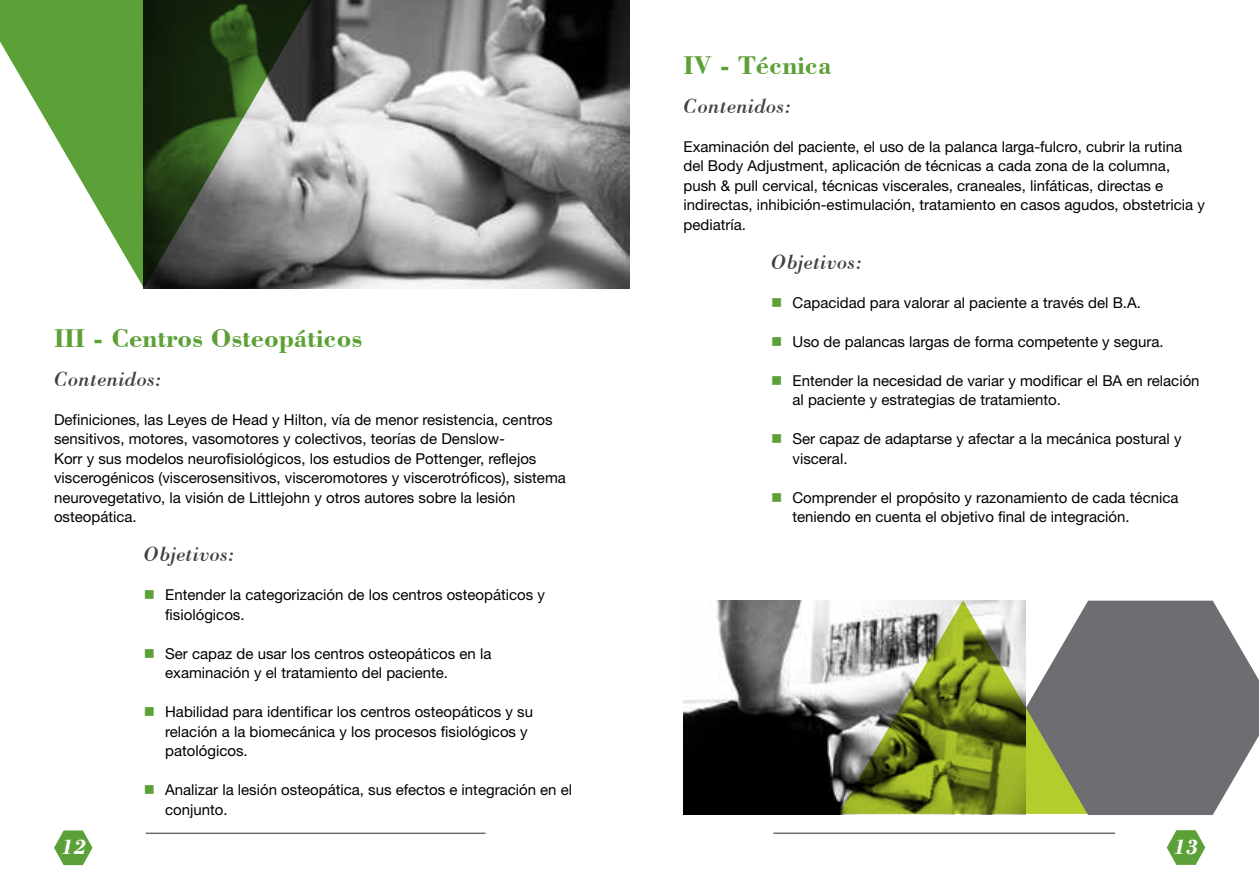
<style>
.page{position:relative;width:1259px;height:893px;background:#fff}
.page>*{position:absolute;margin:0;border:0;box-sizing:border-box;transform-origin:0 0}
.t1{font:700 27px "Bodoni BT";color:#5ca038}
.t2{font:italic 21px "Bodoni BT";color:#414042}
.t3{font:italic 700 21px "Bodoni";color:#fff}
.t4{font:15px/19.5px "Helvetica Neue";color:#000}
</style>
<div class="page">
<hr style="left:146px;top:833px;width:339px;height:1px;background:#6d6e71">
<hr style="left:773px;top:832px;width:342px;height:2px;background:#6d6e71">
<svg style="left:54px;top:830px;width:38px;height:35px"></svg>
<svg style="left:1166px;top:830px;width:39px;height:35px"></svg>
<img style="left:321px;top:0;width:308px;height:288px">
<img style="left:683px;top:600px;width:155px;height:214px">
<svg style="left:0;top:0;width:321px;height:288px"></svg>
<svg style="left:838px;top:600px;width:188px;height:214px;background:#8c955b"></svg>
<svg style="left:1025px;top:601px;width:234px;height:214px;background:#85877f"></svg>
<h1 class="t1" style="left:54px;top:321px;width:309px">III - Centros Osteopáticos</h1>
<h2 class="t2" style="left:54px;top:365px;width:109px">Contenidos:</h2>
<p class="t4" style="left:54px;top:409px;width:513px">Definiciones, las Leyes de Head y Hilton, vía de menor resistencia, centros sensitivos, motores, vasomotores y colectivos, teorías de Denslow-<br>Korr y sus modelos neurofisiológicos, los estudios de Pottenger, reflejos viscerogénicos (viscerosensitivos, visceromotores y viscerotróficos), sistema neurovegetativo, la visión de Littlejohn y otros autores sobre la lesión osteopática.</p>
<h2 class="t2" style="left:144px;top:541px;width:92px">Objetivos:</h2>
<p class="t4" style="left:165px;top:585px;width:381px">Entender la categorización de los centros osteopáticos y fisiológicos.</p>
<p class="t4" style="left:165px;top:643px;width:328px">Ser capaz de usar los centros osteopáticos en la examinación y el tratamiento del paciente.</p>
<p class="t4" style="left:165px;top:702px;width:369px">Habilidad para identificar los centros osteopáticos y su relación a la biomecánica y los procesos fisiológicos y patológicos.</p>
<p class="t4" style="left:165px;top:780px;width:408px">Analizar la lesión osteopática, sus efectos e integración en el conjunto.</p>
<h1 class="t1" style="left:683px;top:48px;width:149px">IV - Técnica</h1>
<h2 class="t2" style="left:683px;top:92px;width:109px">Contenidos:</h2>
<p class="t4" style="left:683px;top:136px;width:523px">Examinación del paciente, el uso de la palanca larga-fulcro, cubrir la rutina del Body Adjustment, aplicación de técnicas a cada zona de la columna, push &amp; pull cervical, técnicas viscerales, craneales, linfáticas, directas e indirectas, inhibición-estimulación, tratamiento en casos agudos, obstetricia y pediatría.</p>
<h2 class="t2" style="left:771px;top:248px;width:92px">Objetivos:</h2>
<p class="t4" style="left:792px;top:292px;width:350px">Capacidad para valorar al paciente a través del B.A.</p>
<p class="t4" style="left:792px;top:331px;width:373px">Uso de palancas largas de forma competente y segura.</p>
<p class="t4" style="left:792px;top:370px;width:408px">Entender la necesidad de variar y modificar el BA en relación al paciente y estrategias de tratamiento.</p>
<p class="t4" style="left:792px;top:429px;width:390px">Ser capaz de adaptarse y afectar a la mecánica postural y visceral.</p>
<p class="t4" style="left:792px;top:487px;width:387px">Comprender el propósito y razonamiento de cada técnica teniendo en cuenta el objetivo final de integración.</p>
<h2 class="t3" style="left:61px;top:834px;width:26px">12</h2>
<h2 class="t3" style="left:1173px;top:834px;width:26px">13</h2>
</div>
